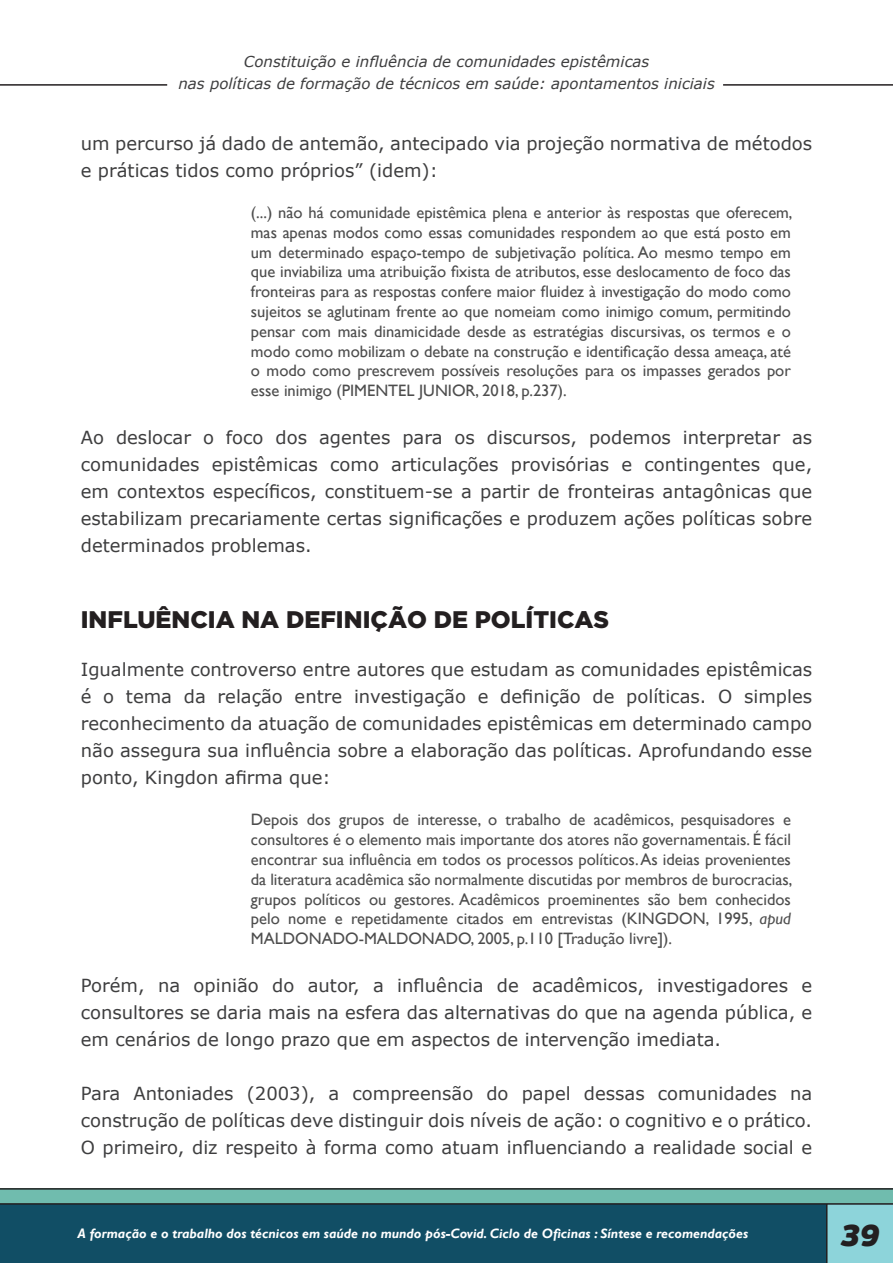
<style>
.page{position:relative;width:893px;height:1263px;background:#fff}
.page>*{position:absolute;margin:0;border:0;box-sizing:border-box;transform-origin:0 0}
.t1{font:italic 900 30px "Amsi Pro";color:#231f20}
.subtítulo{font:900 24px "Gotham";color:#231f20}
.Paragraph_Style_1{font:18px/27px "Verdana";color:#3e3e3f;text-align:justify}
.citação{font:16.5px/19.8px "Gill Sans";color:#4d4d4d;text-align:justify}
._2_parágrafo{font:italic 15px "Verdana";color:#3e3e3f}
.t2{font:italic 700 13.5px "Gill Sans";color:#fff}
.s1{font-style:italic}
</style>
<div class="page">
<svg style="left:0;top:1188px;width:893px;height:75px;background:#2a6776"></svg>
<svg style="left:0;top:84px;width:893px;height:2px"></svg>
<p class="_2_parágrafo" style="left:244px;top:51px;width:407px">Constituição e influência de comunidades epistêmicas</p>
<p class="_2_parágrafo" style="left:178px;top:74px;width:538px">nas políticas de formação de técnicos em saúde: apontamentos iniciais</p>
<p class="Paragraph_Style_1" style="left:81px;top:130px;width:733px">um percurso já dado de antemão, antecipado via projeção normativa de métodos e práticas tidos como próprios” (idem):</p>
<p class="citação" style="left:251px;top:203px;width:543px">(...) não há comunidade epistêmica plena e anterior às respostas que oferecem, mas apenas modos como essas comunidades respondem ao que está posto em um determinado espaço-tempo de subjetivação política. Ao mesmo tempo em que inviabiliza uma atribuição fixista de atributos, esse deslocamento de foco das fronteiras para as respostas confere maior fluidez à investigação do modo como sujeitos se aglutinam frente ao que nomeiam como inimigo comum, permitindo pensar com mais dinamicidade desde as estratégias discursivas, os termos e o modo como mobilizam o debate na construção e identificação dessa ameaça, até o modo como prescrevem possíveis resoluções para os impasses gerados por esse inimigo (PIMENTEL JUNIOR, 2018, p.237).</p>
<p class="Paragraph_Style_1" style="left:81px;top:424px;width:733px">Ao deslocar o foco dos agentes para os discursos, podemos interpretar as comunidades epistêmicas como articulações provisórias e contingentes que, em contextos específicos, constituem-se a partir de fronteiras antagônicas que estabilizam precariamente certas significações e produzem ações políticas sobre determinados problemas.</p>
<p class="subtítulo" style="left:81px;top:605px;width:530px">INFLUÊNCIA NA DEFINIÇÃO DE POLÍTICAS</p>
<p class="Paragraph_Style_1" style="left:81px;top:656px;width:733px">Igualmente controverso entre autores que estudam as comunidades epistêmicas é o tema da relação entre investigação e definição de políticas. O simples reconhecimento da atuação de comunidades epistêmicas em determinado campo não assegura sua influência sobre a elaboração das políticas. Aprofundando esse ponto, Kingdon afirma que:</p>
<p class="citação" style="left:251px;top:810px;width:543px">Depois dos grupos de interesse, o trabalho de acadêmicos, pesquisadores e consultores é o elemento mais importante dos atores não governamentais. É fácil encontrar sua influência em todos os processos políticos. As ideias provenientes da literatura acadêmica são normalmente discutidas por membros de burocracias, grupos políticos ou gestores. Acadêmicos proeminentes são bem conhecidos pelo nome e repetidamente citados em entrevistas (KINGDON, 1995, <span class="s1">apud </span>MALDONADO-MALDONADO, 2005, p.110 [Tradução livre]).</p>
<p class="Paragraph_Style_1" style="left:81px;top:972px;width:733px">Porém, na opinião do autor, a influência de acadêmicos, investigadores e consultores se daria mais na esfera das alternativas do que na agenda pública, e em cenários de longo prazo que em aspectos de intervenção imediata.</p>
<p class="Paragraph_Style_1" style="left:81px;top:1080px;width:733px">Para Antoniades (2003), a compreensão do papel dessas comunidades na construção de políticas deve distinguir dois níveis de ação: o cognitivo e o prático.<br>O primeiro, diz respeito à forma como atuam influenciando a realidade social e</p>
<p class="t2" style="left:78px;top:1225px;width:672px">A formação e o trabalho dos técnicos em saúde no mundo pós-Covid. Ciclo de Oficinas : Síntese e recomendações</p>
<h1 class="t1" style="left:841px;top:1214px;width:40px">39</h1>
</div>
